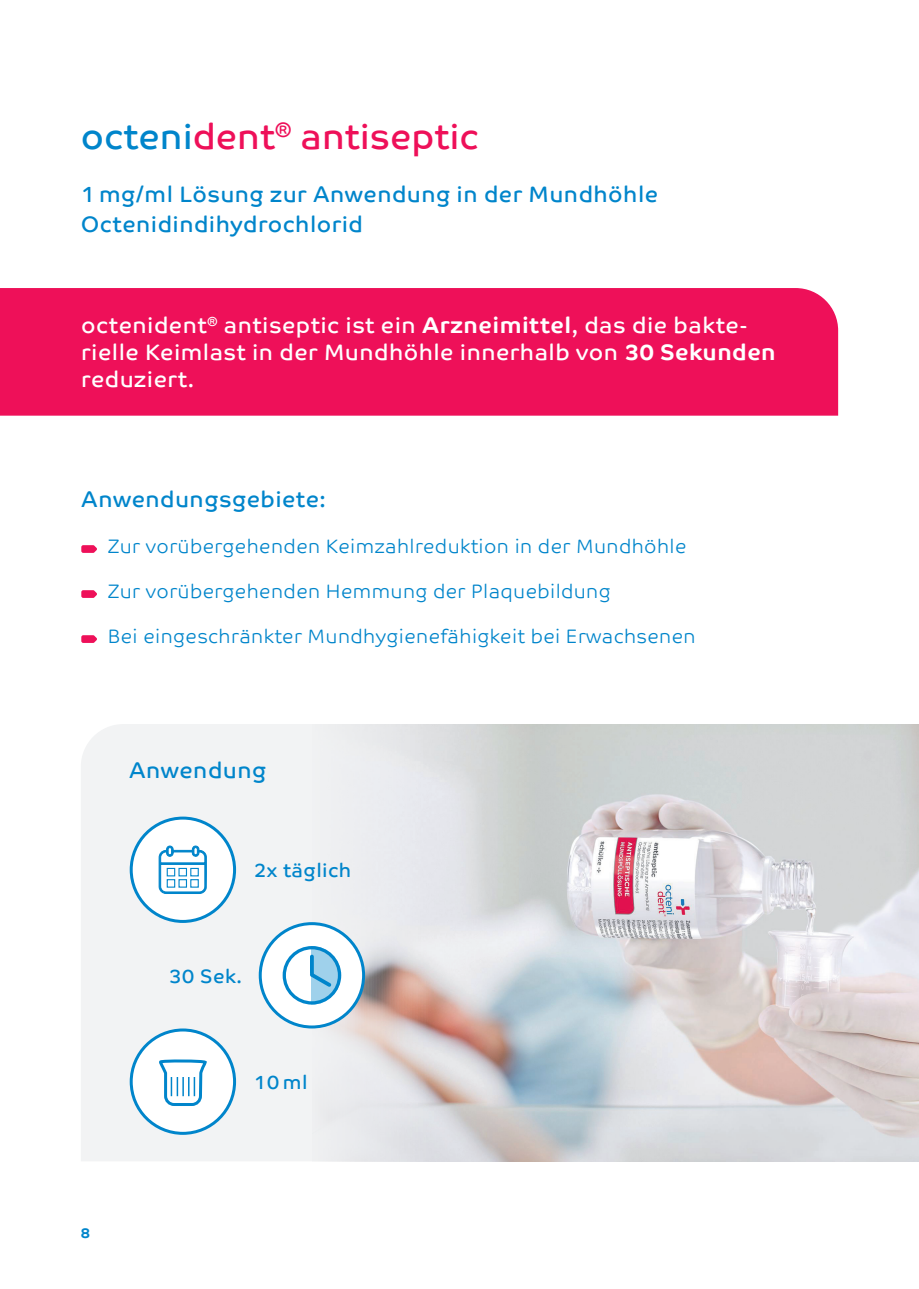
<style>
.page{position:relative;width:919px;height:1289px;background:#fff}
.page>*{position:absolute;margin:0;border:0;box-sizing:border-box;transform-origin:0 0}
.t1{font:36px "Co Text";color:#ee1059}
.t2{font:22.5px/27px "Co Text";letter-spacing:.02em;color:#fff}
.t3{font:22.5px/30px "Co Text";letter-spacing:.02em;color:#0085cb}
.t4{font:300 19.5px "Co Text";letter-spacing:.02em;color:#0085cb}
.t5{font:19.5px "Co Text";letter-spacing:.02em;color:#0085cb}
.t6{font:700 14.25px "Co Text";color:#0085cb}
.s1{color:#0085cb}
.s2{font-weight:700}
</style>
<div class="page">
<div style="left:81px;top:724px;width:231px;height:437px;background:#f2f3f4"></div>
<div style="left:0;top:288px;width:838px;height:127px;background:#ee1059"></div>
<svg style="left:81px;top:545px;width:16px;height:8px"></svg>
<svg style="left:81px;top:590px;width:16px;height:8px"></svg>
<svg style="left:81px;top:635px;width:16px;height:8px"></svg>
<img style="left:312px;top:724px;width:606px;height:437px">
<div style="left:131px;top:818px;width:103px;height:103px;background:#fff;border-radius:50%"></div>
<div style="left:130px;top:816px;width:106px;height:106px;border:3px solid #0085cb;border-radius:50%"></div>
<svg style="left:158px;top:845px;width:49px;height:87px"></svg>
<div style="left:167px;top:867px;width:8px;height:9px;border:1px solid #0085cb"></div>
<div style="left:167px;top:879px;width:8px;height:8px;border:1px solid #0085cb"></div>
<div style="left:178px;top:867px;width:9px;height:9px;border:1px solid #0085cb"></div>
<div style="left:178px;top:879px;width:9px;height:8px;border:1px solid #0085cb"></div>
<div style="left:190px;top:867px;width:9px;height:9px;border:1px solid #0085cb"></div>
<div style="left:190px;top:879px;width:9px;height:8px;border:1px solid #0085cb"></div>
<div style="left:131px;top:1029px;width:103px;height:104px;background:#fff;border-radius:50%"></div>
<div style="left:130px;top:1028px;width:106px;height:106px;border:3px solid #0085cb;border-radius:50%"></div>
<svg style="left:159px;top:1059px;width:48px;height:47px"></svg>
<div style="left:260px;top:923px;width:103px;height:103px;background:#fff;border-radius:50%"></div>
<div style="left:259px;top:922px;width:106px;height:106px;border:3px solid #0085cb;border-radius:50%"></div>
<svg style="left:311px;top:946px;width:30px;height:58px"></svg>
<div style="left:282px;top:946px;width:59px;height:58px;border:3px solid #0085cb;border-radius:50%"></div>
<svg style="left:310px;top:969px;width:24px;height:21px"></svg>
<svg style="left:310px;top:956px;width:4px;height:17px"></svg>
<h1 class="t1" style="left:81px;top:115px;width:399px"><span class="s1">octeni</span>dent<sup>®</sup> antiseptic</h1>
<p class="t3" style="left:81px;top:179px;width:578px">1 mg/ml Lösung zur Anwendung in der Mundhöhle<br>Octenidindihydrochlorid</p>
<p class="t2" style="left:81px;top:312px;width:696px">octenident<sup>®</sup> antiseptic ist ein <span class="s2">Arzneimittel</span>, das die bakte&shy;rielle Keimlast in der Mundhöhle innerhalb von <span class="s2">30 Sekunden </span>reduziert.</p>
<p class="t3" style="left:81px;top:484px;width:246px">Anwendungsgebiete:</p>
<p class="t4" style="left:108px;top:534px;width:580px">Zur vorübergehenden Keimzahlreduktion in der Mundhöhle</p>
<p class="t4" style="left:108px;top:579px;width:504px">Zur vorübergehenden Hemmung der Plaquebildung</p>
<p class="t4" style="left:108px;top:624px;width:589px">Bei eingeschränkter Mundhygienefähigkeit bei Erwachsenen</p>
<p class="t3" style="left:129px;top:755px;width:139px">Anwendung</p>
<p class="t6" style="left:81px;top:1224px;width:11px">8</p>
<p class="t5" style="left:254px;top:858px;width:99px">2x täglich</p>
<p class="t5" style="left:169px;top:964px;width:75px">30 Sek.</p>
<p class="t5" style="left:254px;top:1070px;width:55px">10 ml</p>
</div>
